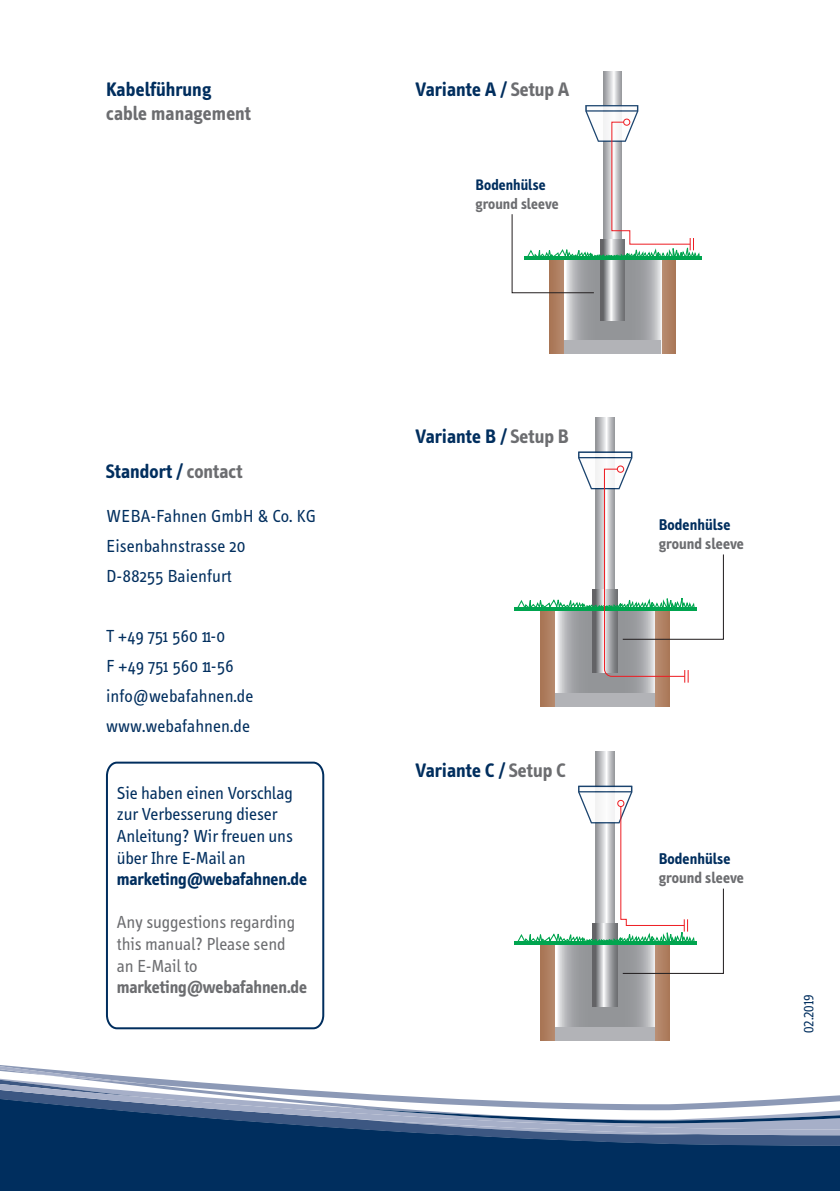
<style>
.page{position:relative;width:840px;height:1191px;background:#fff}
.page>*{position:absolute;margin:0;border:0;box-sizing:border-box;transform-origin:0 0}
.t1{font:700 20px "Info Text";color:#002e5e}
.t2{font:700 20px "Info Text";color:#6c6d70}
.t3{font:18px/30px "Info Text Normal";color:#002e5e}
.t4{font:18px/21.6px "Info Normal";color:#002e5e}
.t5{font:18px/21.6px "Info Normal";color:#6c6d70}
.t6{font:700 18px "Info";color:#002e5e}
.t7{font:700 18px "Info";color:#6c6d70}
.t8{font:700 16px "Info Text";color:#6c6d70}
.t9{font:700 16px "Info Text";color:#002e5e}
.t10{font:700 15.6px "Info Text";color:#6c6d70}
.t11{font:700 15.6px "Info Text";color:#002e5e}
.t12{font:14px "Info Normal";color:#002e5e}
.s1{color:#6c6d70}
</style>
<div class="page">
<div style="left:0;top:1135px;width:839px;height:56px;background:#002e5e"></div>
<svg style="left:0;top:1117px;width:839px;height:18px;background:#446289"></svg>
<svg style="left:0;top:1110px;width:361px;height:7px;background:#3d5c84"></svg>
<svg style="left:361px;top:1110px;width:478px;height:13px"></svg>
<svg style="left:0;top:974px;width:839px;height:136px"></svg>
<svg style="left:0;top:1032px;width:143px;height:51px"></svg>
<svg style="left:105px;top:761px;width:220px;height:269px"></svg>
<svg style="left:595px;top:417px;width:19px;height:34px"></svg>
<svg style="left:540px;top:682px;width:129px;height:24px"></svg>
<svg style="left:555px;top:682px;width:99px;height:10px"></svg>
<div style="left:555px;top:692px;width:99px;height:14px;background:#b2b3b7"></div>
<hr style="left:514px;top:607px;width:182px;height:3px;background:#00a54f">
<svg style="left:515px;top:451px;width:209px;height:231px"></svg>
<svg style="left:595px;top:751px;width:19px;height:34px"></svg>
<svg style="left:540px;top:974px;width:129px;height:66px;background:#b18367"></svg>
<svg style="left:555px;top:974px;width:99px;height:52px;background:#a7a9ab"></svg>
<div style="left:555px;top:1026px;width:99px;height:14px;background:#b2b3b7"></div>
<svg style="left:592px;top:974px;width:25px;height:32px"></svg>
<hr style="left:514px;top:941px;width:182px;height:4px;background:#00a54f">
<svg style="left:603px;top:72px;width:18px;height:33px"></svg>
<svg style="left:549px;top:294px;width:126px;height:59px;background:#b3876b"></svg>
<svg style="left:564px;top:294px;width:96px;height:46px;background:#a6a8ab"></svg>
<div style="left:564px;top:340px;width:96px;height:13px;background:#b2b3b7"></div>
<svg style="left:600px;top:294px;width:24px;height:26px"></svg>
<hr style="left:523px;top:256px;width:178px;height:4px;background:#00a54f">
<svg style="left:511px;top:105px;width:189px;height:189px"></svg>
<div style="left:622px;top:119px;width:8px;height:7px;border:1px solid #ee1d23;border-radius:50%"></div>
<svg style="left:517px;top:785px;width:207px;height:189px"></svg>
<p class="t1" style="left:106px;top:78px;width:107px">Kabelführung</p>
<p class="t2" style="left:106px;top:102px;width:146px">cable management</p>
<p class="t1" style="left:106px;top:460px;width:138px">Standort / <span class="s1">contact</span></p>
<p class="t3" style="left:106px;top:501px;width:211px">WEBA-Fahnen GmbH &amp; Co. KG<br>Eisenbahnstrasse 20<br>D-88255 Baienfurt</p>
<p class="t3" style="left:106px;top:621px;width:149px">T +49 751 560 11-0<br>F +49 751 560 11-56 info@webafahnen.de www.webafahnen.de</p>
<p class="t4" style="left:117px;top:782px;width:177px">Sie haben einen Vorschlag zur Verbesserung dieser<br>Anleitung? Wir freuen uns über Ihre E-Mail an</p>
<p class="t6" style="left:117px;top:869px;width:191px">marketing@webafahnen.de</p>
<p class="t5" style="left:117px;top:911px;width:179px">Any suggestions regarding this manual? Please send an E-Mail to</p>
<p class="t7" style="left:117px;top:977px;width:191px">marketing@webafahnen.de</p>
<p class="t1" style="left:415px;top:78px;width:155px">Variante A / <span class="s1">Setup A</span></p>
<p class="t11" style="left:475px;top:176px;width:72px">Bodenhülse</p>
<p class="t10" style="left:475px;top:195px;width:85px">ground sleeve</p>
<p class="t1" style="left:415px;top:425px;width:155px">Variante B / <span class="s1">Setup B</span></p>
<p class="t1" style="left:415px;top:759px;width:151px">Variante C / <span class="s1">Setup C</span></p>
<p class="t9" style="left:658px;top:515px;width:73px">Bodenhülse</p>
<p class="t8" style="left:658px;top:534px;width:87px">ground sleeve</p>
<p class="t9" style="left:658px;top:849px;width:73px">Bodenhülse</p>
<p class="t8" style="left:658px;top:868px;width:87px">ground sleeve</p>
<p class="t12" style="left:800px;top:1033px;width:40px;rotate:-90deg">02.2019</p>
</div>
